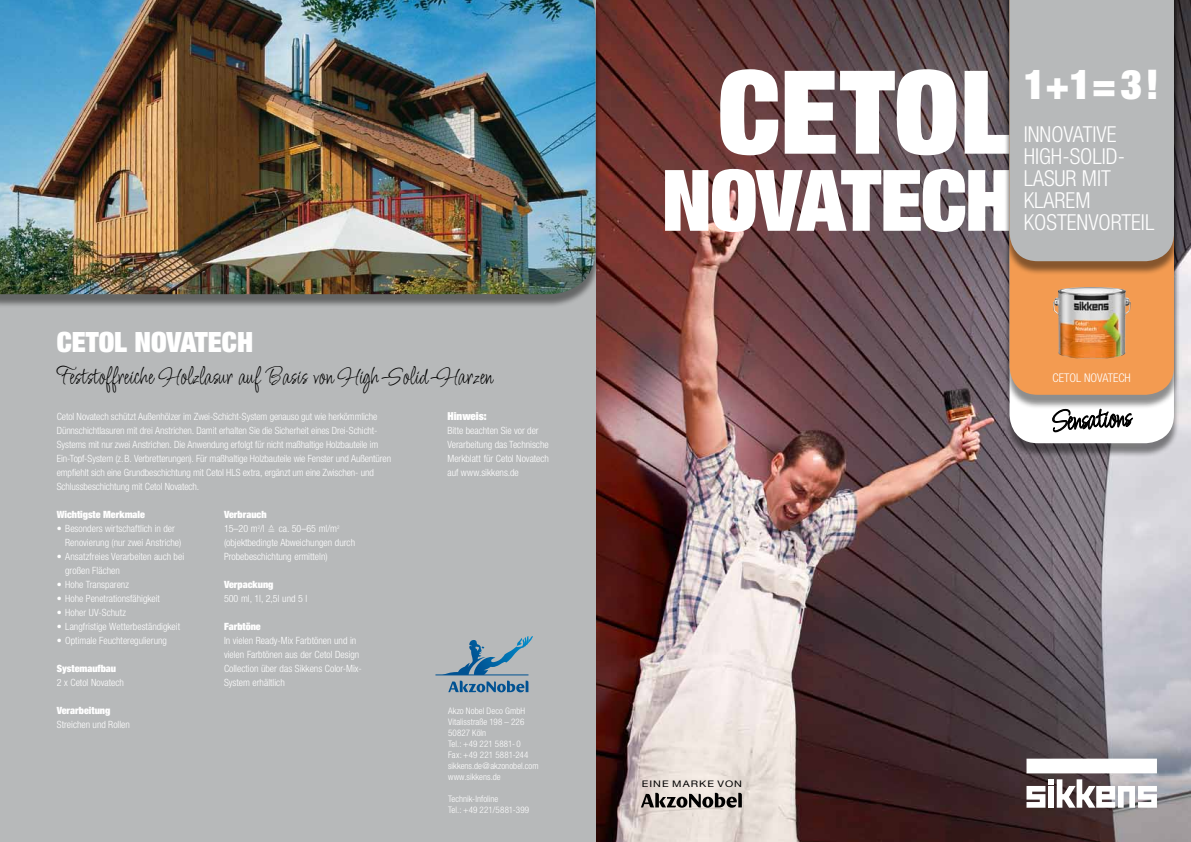
<style>
.page{position:relative;width:1191px;height:842px;background:#fff}
.page>*{position:absolute;margin:0;border:0;box-sizing:border-box;transform-origin:0 0}
.t1{font:900 condensed 116px "Helvetica Neue LT Std";letter-spacing:.005em;color:#fff}
.t2{font:900 condensed 85px "Helvetica Neue LT Std";letter-spacing:-.02em;color:#fff}
.t3{font:900 condensed 41px "Helvetica Neue LT Std";color:#fff}
.t4{font:30.4px "Licorice";color:#000}
.t5{font:900 condensed 28px "Helvetica Neue LT Std";color:#fff}
.t6{font:25px "Licorice";letter-spacing:-.005em;color:#000}
.t7{font:300 condensed 22px/22px "Helvetica Neue LT Std";color:#fff}
.t8{font:300 condensed 12px "Helvetica Neue LT Std";color:#fff}
.t9{font:900 condensed 11px "Helvetica Neue LT Std";color:#fff}
.t10{font:300 condensed 10px/14px "Helvetica Neue LT Std";color:#fff}
.t11{font:900 condensed 10px "Helvetica Neue LT Std";color:#fff}
.t12{font:300 condensed 9px/11px "Helvetica Neue";letter-spacing:.005em;color:#fff}
.t13{font:9px "Helvetica Neue";letter-spacing:.1em;color:#000;scale:1.2 1}
.s1{font-weight:900}
.s2{font-family:"Lucida Sans Unicode";font-weight:400;font-stretch:normal}
</style>
<div class="page">
<img style="left:595px;top:0;width:596px;height:842px">
<div style="left:1004px;top:0;width:175px;height:457px;background:#000;opacity:.45"></div>
<svg style="left:1009px;top:409px;width:165px;height:34px"></svg>
<svg style="left:1052px;top:409px;width:81px;height:30px"></svg>
<div style="left:1004px;top:0;width:175px;height:409px;background:#000;opacity:.45"></div>
<div style="left:1009px;top:275px;width:165px;height:120px;background:#f39b51"></div>
<div style="left:1004px;top:0;width:175px;height:275px;background:#000;opacity:.45"></div>
<div style="left:1009px;top:0;width:165px;height:261px;background:#b7b9ba"></div>
<div style="left:1026px;top:759px;width:131px;height:14px;background:#fff"></div>
<svg style="left:1026px;top:779px;width:131px;height:29px"></svg>
<img style="left:1053px;top:287px;width:77px;height:72px">
<svg style="left:641px;top:793px;width:101px;height:15px;background:#7d7875"></svg>
<div style="left:0;top:0;width:595px;height:842px;background:#b7b9ba"></div>
<div style="left:0;top:0;width:601px;height:308px;background:#000;opacity:.45"></div>
<img style="left:0;top:0;width:595px;height:294px">
<svg style="left:442px;top:636px;width:91px;height:39px"></svg>
<svg style="left:448px;top:681px;width:80px;height:11px"></svg>
<hr style="left:435px;top:675px;width:93px;height:1px;background:#005192">
<h3 class="t5" style="left:57px;top:324px;width:198px">cetol novatech</h3>
<h3 class="t6" style="left:57px;top:361px;width:437px">Feststoffreiche Holzlasur auf Basis von High-Solid-Harzen</h3>
<p class="t10" style="left:57px;top:410px;width:336px">Cetol Novatech schützt Außenhölzer im Zwei-Schicht-System genauso gut wie herkömmliche Dünnschichtlasuren mit drei Anstrichen. Damit erhalten Sie die Sicherheit eines Drei-Schicht-Systems mit nur zwei Anstrichen. Die Anwendung erfolgt für nicht maßhaltige Holzbauteile im Ein-Topf-System (z.B. Verbretterungen). Für maßhaltige Holzbauteile wie Fenster und Außentüren empfiehlt sich eine Grundbeschichtung mit Cetol HLS extra, ergänzt um eine Zwischen- und Schlussbeschichtung mit Cetol Novatech.</p>
<p class="t11" style="left:57px;top:508px;width:90px">Wichtigste Merkmale</p>
<p class="t10" style="left:65px;top:522px;width:118px;text-indent:-8px">• Besonders wirtschaftlich in der<br>Renovierung (nur zwei Anstriche)</p>
<p class="t10" style="left:65px;top:550px;width:120px;text-indent:-8px">• Ansatzfreies Verarbeiten auch bei großen Flächen</p>
<p class="t10" style="left:57px;top:578px;width:74px">• Hohe Transparenz</p>
<p class="t10" style="left:57px;top:592px;width:105px">• Hohe Penetrationsfähigkeit</p>
<p class="t10" style="left:57px;top:606px;width:71px">• Hoher UV-Schutz</p>
<p class="t10" style="left:57px;top:620px;width:125px">• Langfristige Wetterbeständigkeit</p>
<p class="t10" style="left:57px;top:634px;width:112px">• Optimale Feuchteregulierung</p>
<p class="t11" style="left:57px;top:662px;width:61px">Systemaufbau</p>
<p class="t10" style="left:57px;top:676px;width:69px">2 x Cetol Novatech</p>
<p class="t11" style="left:57px;top:704px;width:55px">Verarbeitung</p>
<p class="t10" style="left:57px;top:718px;width:75px">Streichen und Rollen</p>
<p class="t10" style="left:224px;top:508px;width:133px"><span class="s1">Verbrauch<br></span>15–20 m<sup>2</sup>/l <span class="s2">≙</span> ca. 50–65 ml/m<sup>2 </sup>(objektbedingte Abweichungen durch<br>Probebeschichtung ermitteln)</p>
<p class="t11" style="left:224px;top:578px;width:51px">Verpackung</p>
<p class="t10" style="left:224px;top:592px;width:85px">500 ml, 1l, 2,5l und 5 l</p>
<p class="t11" style="left:224px;top:620px;width:38px">Farbtöne</p>
<p class="t10" style="left:224px;top:634px;width:139px">In vielen Ready-Mix Farbtönen und in vielen Farbtönen aus der Cetol Design Collection über das Sikkens Color-Mix-System erhältlich</p>
<p class="t9" style="left:447px;top:409px;width:41px">Hinweis:</p>
<p class="t10" style="left:447px;top:424px;width:103px">Bitte beachten Sie vor der<br>Verarbeitung das Technische<br>Merkblatt für Cetol Novatech auf www.sikkens.de</p>
<p class="t12" style="left:448px;top:705px;width:92px">Akzo Nobel Deco GmbH<br>Vitalisstraße 198 – 226<br>50827 Köln<br>Tel.: +49 221 5881- 0<br>Fax:+49 221 5881-244 sikkens.de@akzonobel.com www.sikkens.de</p>
<p class="t12" style="left:448px;top:793px;width:83px">Technik-Infoline<br>Tel.: +49 221/5881-399</p>
<h1 class="t1" style="left:718px;top:38px;width:297px">Cetol</h1>
<h2 class="t2" style="left:661px;top:146px;width:354px">novatech</h2>
<h3 class="t3" style="left:1023px;top:58px;width:137px">1+1=3!</h3>
<h3 class="t7" style="left:1023px;top:123px;width:132px">INNOVATIVE<br>HIGH-SOLID-<br>LASUR MIT<br>KLAREM<br>KOSTENVORTEIL</h3>
<p class="t8" style="left:1052px;top:370px;width:13px">Cetol</p>
<p class="t8" style="left:1084px;top:370px;width:7px">novatech</p>
<h3 class="t4" style="left:1051px;top:403px;width:80px;rotate:-3deg">Sensations</h3>
<p class="t13" style="left:642px;top:779px;width:85px">EINE MARKE VON</p>
</div>
